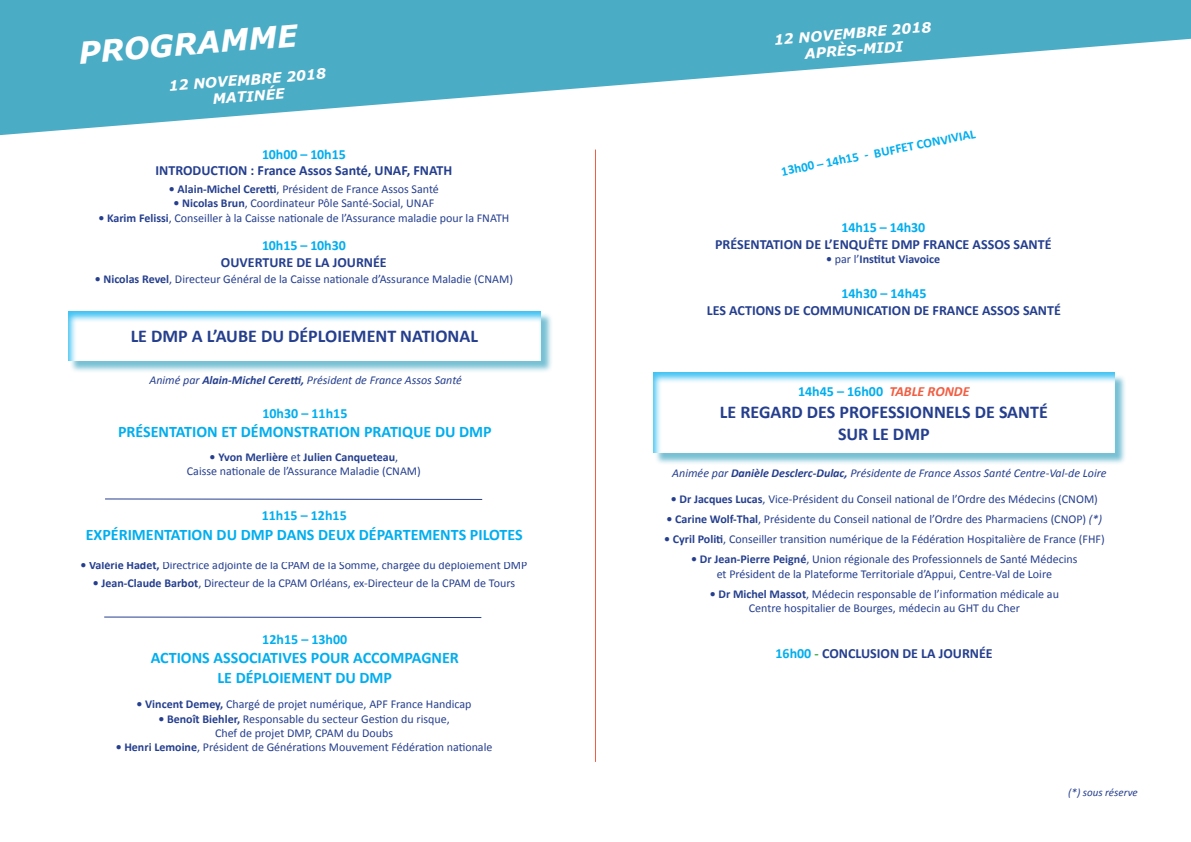
<style>
.page{position:relative;width:1191px;height:842px;background:#fff}
.page>*{position:absolute;margin:0;border:0;box-sizing:border-box;transform-origin:0 0}
.t1{font:italic 700 30px "Verdana";color:#fff}
.t2{font:700 18px/21.6px "Calibri";color:#253f8e;text-align:center}
.t3{font:700 16px/19.2px "Calibri";color:#00aeef;text-align:center}
.t4{font:700 14px "Calibri";color:#253f8e}
.t5{font:700 14px "Calibri";color:#00aeef}
.t6{font:italic 700 14px/16.8px "Verdana";color:#fff;text-align:center}
.t7{font:700 13px "Calibri";color:#00aeef}
.t8{font:12px/14.4px "Calibri";color:#253f8e;text-align:center}
.t9{font:italic 12px "Calibri";color:#253f8e}
.t10{font:700 12px "Calibri";color:#253f8e}
.t11{font:italic 11px "Calibri";color:#253f8e}
.s1{font-weight:700}
.s2{font-weight:400}
.s3{font-style:italic;color:#f15e42}
.s4{font-style:italic}
.s5{color:#00aeef}
.s6{color:#40ae49}
</style>
<div class="page">
<svg style="left:0;top:0;width:1191px;height:135px"></svg>
<div style="left:748px;top:0;width:208px;height:63px;background:#4bacc6"></div>
<hr style="left:595px;top:150px;width:1px;height:612px;background:#f15e42">
<div style="left:0;top:0;width:433px;height:110px;background:#4bacc6"></div>
<svg style="left:778px;top:118px;width:209px;height:17px"></svg>
<div style="left:655px;top:374px;width:471px;height:91px;background:#4bacc6;opacity:.75"></div>
<div style="left:653px;top:372px;width:462px;height:82px;background:#00aeef;opacity:.75"></div>
<svg style="left:104px;top:616px;width:378px;height:2px"></svg>
<div style="left:70px;top:312px;width:483px;height:61px;background:#4bacc6;opacity:.75"></div>
<div style="left:67px;top:309px;width:473px;height:52px;background:#00aeef;opacity:.75"></div>
<svg style="left:105px;top:498px;width:378px;height:2px"></svg>
<p class="t1" style="left:77px;top:32px;width:221px;rotate:-5deg">PROGRAMME</p>
<p class="t6" style="left:168px;top:78px;width:159px;rotate:-5deg">12 NOVEMBRE 2018<br>MATINÉE</p>
<p class="t5" style="left:262px;top:145px;width:85px">10h00 – 10h15</p>
<p class="t4" style="left:155px;top:162px;width:298px">INTRODUCTION : France Assos Santé, UNAF, FNATH</p>
<p class="t8" style="left:169px;top:182px;width:271px"><span class="s1">• Alain-Michel Ceretti</span>, Président de France Assos Santé</p>
<p class="t8" style="left:174px;top:196px;width:262px"><span class="s1">• Nicolas Brun</span>, Coordinateur Pôle Santé-Social, UNAF</p>
<p class="t8" style="left:98px;top:210px;width:412px"><span class="s1">• Karim Felissi</span>, Conseiller à la Caisse nationale de l’Assurance maladie pour la FNATH</p>
<p class="t5" style="left:262px;top:236px;width:85px">10h15 – 10h30</p>
<p class="t4" style="left:221px;top:253px;width:167px">OUVERTURE DE LA JOURNÉE</p>
<p class="t8" style="left:95px;top:272px;width:420px"><span class="s1">• Nicolas Revel</span>, Directeur Général de la Caisse nationale d’Assurance Maladie (CNAM)</p>
<h2 class="t2" style="left:131px;top:326px;width:349px">LE DMP A L’AUBE DU DÉPLOIEMENT NATIONAL</h2>
<p class="t9" style="left:149px;top:371px;width:314px">Animé par <span class="s1">Alain-Michel Ceretti,</span> Président de France Assos Santé</p>
<p class="t5" style="left:262px;top:404px;width:86px">10h30 – 11h15</p>
<p class="t3" style="left:118px;top:422px;width:375px">PRÉSENTATION ET DÉMONSTRATION PRATIQUE DU DMP</p>
<p class="t8" style="left:187px;top:450px;width:235px"><span class="s1">• Yvon Merlière</span> et <span class="s1">Julien Canqueteau</span>,<br>Caisse nationale de l’Assurance Maladie (CNAM)</p>
<p class="t5" style="left:262px;top:507px;width:86px">11h15 – 12h15</p>
<p class="t3" style="left:86px;top:525px;width:438px">EXPÉRIMENTATION DU DMP DANS DEUX DÉPARTEMENTS PILOTES</p>
<p class="t8" style="left:80px;top:558px;width:448px"><span class="s1">• Valérie Hadet,</span> Directrice adjointe de la CPAM de la Somme, chargée du déploiement DMP</p>
<p class="t8" style="left:93px;top:575px;width:424px"><span class="s1">• Jean-Claude Barbot</span>, Directeur de la CPAM Orléans, ex-Directeur de la CPAM de Tours</p>
<p class="t5" style="left:262px;top:631px;width:86px">12h15 – 13h00</p>
<p class="t3" style="left:151px;top:648px;width:310px">ACTIONS ASSOCIATIVES POUR ACCOMPAGNER<br>LE DÉPLOIEMENT DU DMP</p>
<p class="t8" style="left:136px;top:697px;width:336px"><span class="s1">• Vincent Demey,</span> Chargé de projet numérique, APF France Handicap</p>
<p class="t8" style="left:158px;top:711px;width:293px"><span class="s1">• Benoît Biehler,</span> Responsable du secteur Gestion du risque,<br>Chef de projet DMP, CPAM du Doubs</p>
<p class="t8" style="left:116px;top:740px;width:378px"><span class="s1">• Henri Lemoine</span>, Président de Générations Mouvement Fédération nationale</p>
<p class="t6" style="left:773px;top:31px;width:159px;rotate:-5deg">12 NOVEMBRE 2018</p>
<p class="t6" style="left:804px;top:46px;width:100px;rotate:-5deg">APRÈS-MIDI</p>
<p class="t7" style="left:780px;top:163px;width:199px;rotate:-11deg">13h00 – 14h15 - BUFFET CONVIVIAL</p>
<p class="t5" style="left:841px;top:219px;width:85px">14h15 – 14h30</p>
<p class="t4" style="left:715px;top:235px;width:338px">PRÉSENTATION DE L’ENQUÊTE DMP FRANCE ASSOS SANTÉ</p>
<p class="t10" style="left:826px;top:252px;width:115px">• <span class="s2">par l’</span>Institut Viavoice</p>
<p class="t5" style="left:841px;top:285px;width:86px">14h30 – 14h45</p>
<p class="t4" style="left:707px;top:302px;width:355px">LES ACTIONS DE COMMUNICATION DE FRANCE ASSOS SANTÉ</p>
<p class="t5" style="left:798px;top:383px;width:173px">14h45 – 16h00 <span class="s3">TABLE RONDE</span></p>
<h2 class="t2" style="left:720px;top:401px;width:329px">LE REGARD DES PROFESSIONNELS DE SANTÉ<br>SUR LE DMP</h2>
<p class="t9" style="left:672px;top:465px;width:436px">Animée par <span class="s1">Danièle Desclerc-Dulac,</span> Présidente de France Assos Santé Centre-Val-de Loire</p>
<p class="t8" style="left:671px;top:492px;width:428px"><span class="s1">• Dr Jacques Lucas</span>, Vice-Président du Conseil national de l’Ordre des Médecins (CNOM)</p>
<p class="t8" style="left:666px;top:512px;width:437px"><span class="s1">• Carine Wolf-Thal</span>, Présidente du Conseil national de l’Ordre des Pharmaciens (CNOP) <span class="s4">(*)</span></p>
<p class="t8" style="left:664px;top:532px;width:442px"><span class="s1">• Cyril Politi</span>, Conseiller transition numérique de la Fédération Hospitalière de France (FHF)</p>
<p class="t8" style="left:691px;top:552px;width:388px"><span class="s1">• Dr Jean-Pierre Peigné</span>, Union régionale des Professionnels de Santé Médecins et Président de la Plateforme Territoriale d’Appui, Centre-Val de Loire</p>
<p class="t8" style="left:710px;top:587px;width:351px"><span class="s1">• Dr Michel Massot</span>, Médecin responsable de l’information médicale au<br>Centre hospitalier de Bourges, médecin au GHT du Cher</p>
<p class="t4" style="left:775px;top:644px;width:219px"><span class="s5">16h00</span> <span class="s6">-</span> CONCLUSION DE LA JOURNÉE</p>
<p class="t11" style="left:1068px;top:785px;width:71px">(*) sous réserve</p>
</div>
